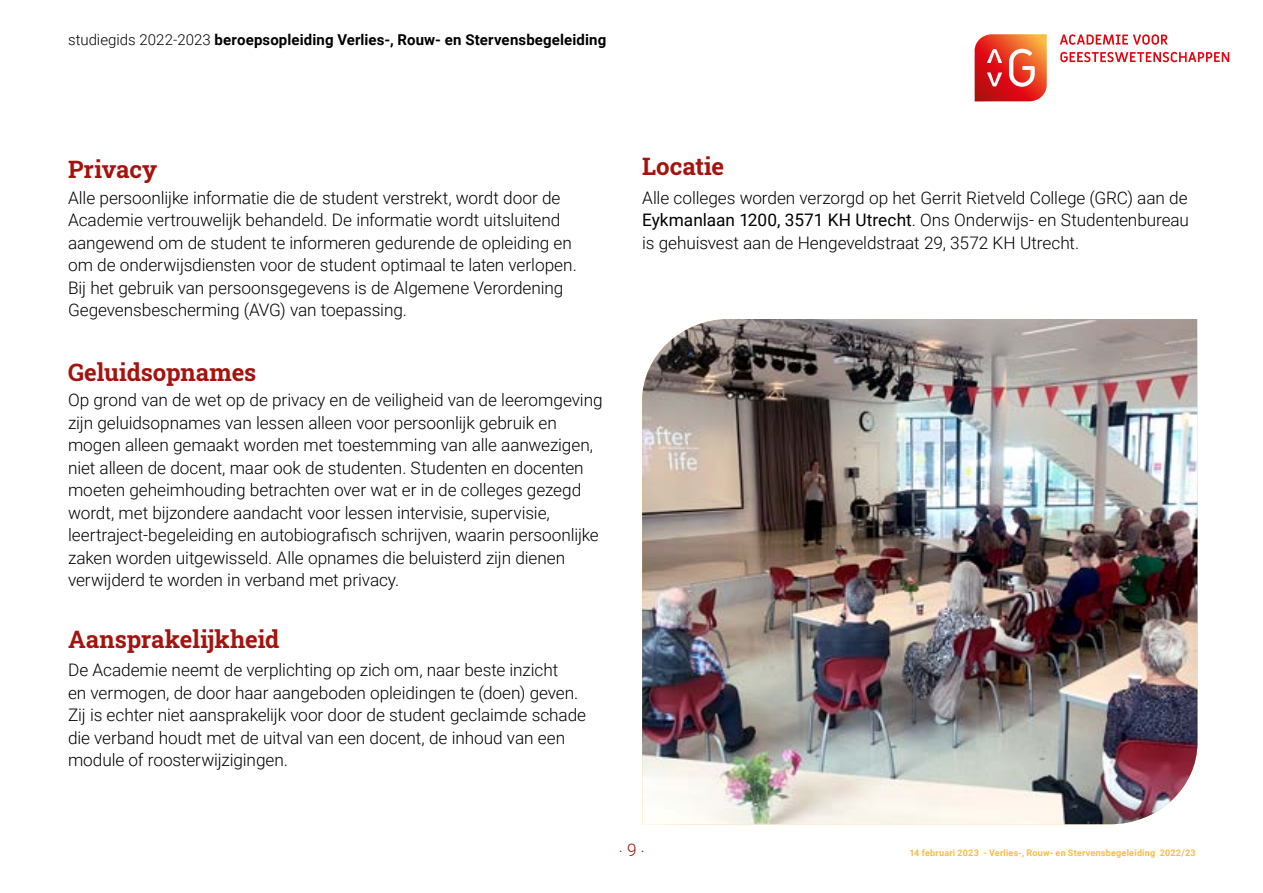
<style>
.page{position:relative;width:1263px;height:893px;background:#fff}
.page>*{position:absolute;margin:0;border:0;box-sizing:border-box;transform-origin:0 0}
.t1{font:24px "Roboto Slab";letter-spacing:-.005em;color:#a4130e}
.t2{font:300 17.25px/22.5px "Roboto";letter-spacing:-.005em;color:#000}
.t3{font:300 17.25px "Roboto";color:#a4130e}
.t4{font:700 15px "Roboto";letter-spacing:.01em;color:#000}
.t5{font:700 9px "Roboto";letter-spacing:.025em;color:#fbbc43}
.s1{font-weight:300}
.s2{font-weight:400}
</style>
<div class="page">
<svg style="left:1060px;top:34px;width:107px;height:11px"></svg>
<svg style="left:1060px;top:52px;width:169px;height:10px"></svg>
<svg style="left:974px;top:34px;width:73px;height:67px;background:#e55540"></svg>
<img style="left:642px;top:319px;width:555px;height:506px">
<p class="t4" style="left:68px;top:29px;width:540px"><span class="s1">studiegids 2022-2023</span> beroepsopleiding Verlies-, Rouw- en Stervensbegeleiding</p>
<h1 class="t1" style="left:68px;top:153px;width:91px">Privacy</h1>
<p class="t2" style="left:68px;top:186px;width:510px">Alle persoonlijke informatie die de student verstrekt, wordt door de Academie vertrouwelijk behandeld. De informatie wordt uitsluitend aangewend om de student te informeren gedurende de opleiding en om de onderwijsdiensten voor de student optimaal te laten verlopen.<br>Bij het gebruik van persoonsgegevens is de Algemene Verordening Gegevensbescherming (AVG) van toepassing.</p>
<h1 class="t1" style="left:68px;top:355px;width:190px">Geluidsopnames</h1>
<p class="t2" style="left:68px;top:388px;width:536px">Op grond van de wet op de privacy en de veiligheid van de leeromgeving zijn geluidsopnames van lessen alleen voor persoonlijk gebruik en mogen alleen gemaakt worden met toestemming van alle aanwezigen, niet alleen de docent, maar ook de studenten. Studenten en docenten moeten geheimhouding betrachten over wat er in de colleges gezegd wordt, met bijzondere aandacht voor lessen intervisie, supervisie, leertraject-begeleiding en autobiografisch schrijven, waarin persoonlijke zaken worden uitgewisseld. Alle opnames die beluisterd zijn dienen verwijderd te worden in verband met privacy.</p>
<h1 class="t1" style="left:68px;top:622px;width:213px">Aansprakelijkheid</h1>
<p class="t2" style="left:68px;top:658px;width:520px">De Academie neemt de verplichting op zich om, naar beste inzicht<br>en vermogen, de door haar aangeboden opleidingen te (doen) geven.<br>Zij is echter niet aansprakelijk voor door de student geclaimde schade die verband houdt met de uitval van een docent, de inhoud van een module of roosterwijzigingen.</p>
<h1 class="t1" style="left:642px;top:150px;width:84px">Locatie</h1>
<p class="t2" style="left:642px;top:186px;width:548px;text-align:justify">Alle colleges worden verzorgd op het Gerrit Rietveld College (GRC) aan de <span class="s2">Eykmanlaan 1200, 3571 KH Utrecht</span>. Ons Onderwijs- en Studentenbureau is gehuisvest aan de Hengeveldstraat 29, 3572 KH Utrecht.</p>
<p class="t3" style="left:619px;top:833px;width:28px">. 9 .</p>
<p class="t5" style="left:909px;top:847px;width:288px">14 februari 2023 - Verlies-, Rouw- en Stervensbegeleiding 2022/23</p>
</div>
